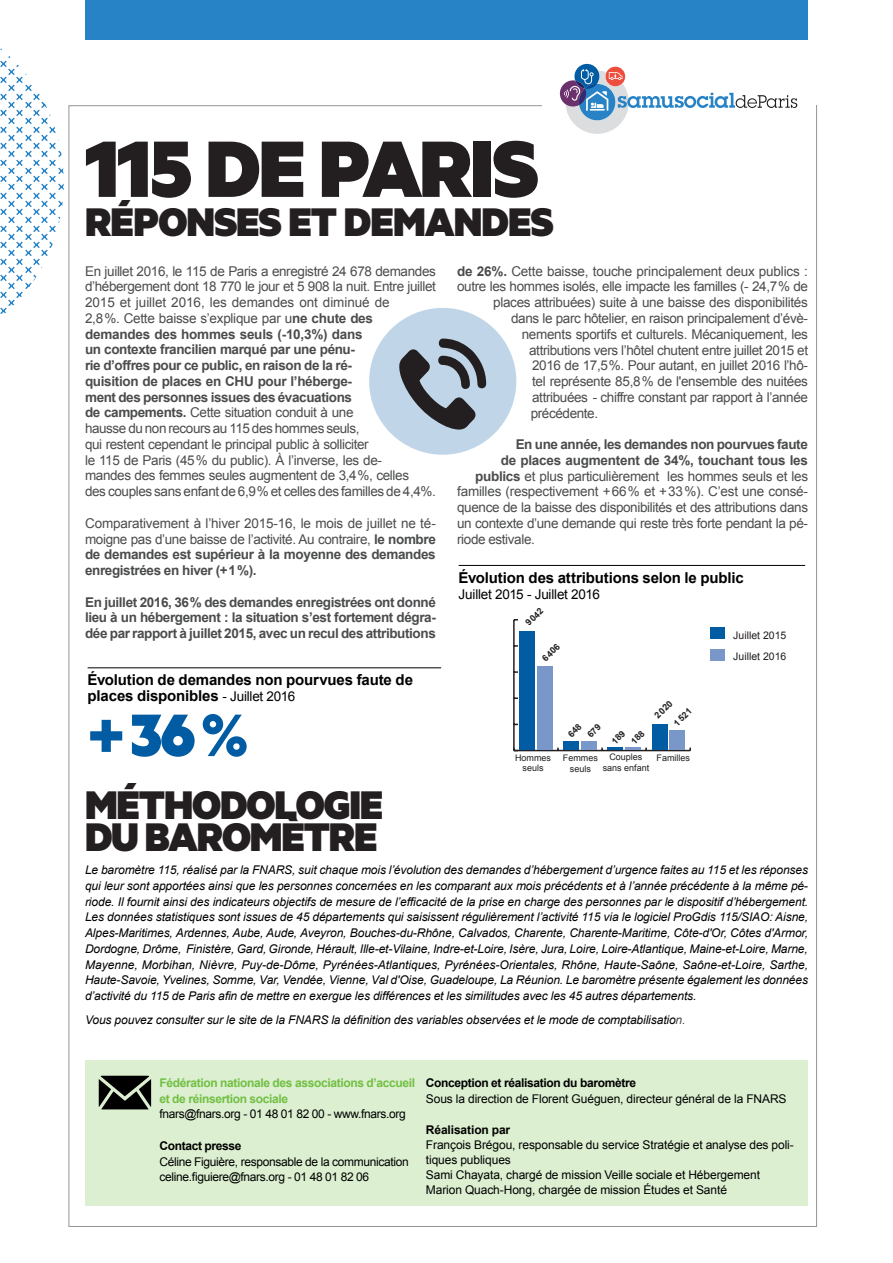
<style>
.page{position:relative;width:893px;height:1263px;background:#fff}
.page>*{position:absolute;margin:0;border:0;box-sizing:border-box;transform-origin:0 0}
.t1{font:900 90px "Metric";letter-spacing:-.02em;color:#231f20}
.t2{font:900 67.5px "Metric";color:#015ca3}
.t3{font:900 45px "Metric";letter-spacing:-.02em;color:#231f20}
.t4{font:700 15px/15.8px "Arial";letter-spacing:-.01em;color:#000}
.t5{font:13.5px/15.8px "Arial";letter-spacing:-.03em;color:#4b4c4d}
.t6{font:700 13.5px/15.8px "Arial";letter-spacing:-.03em;color:#4b4c4d;text-align:justify}
.t7{font:13.5px "Arial";letter-spacing:-.015em;color:#000}
.t8{font:italic 12px/15.8px "Arial";letter-spacing:-.01em;color:#000;text-align:justify}
.t9{font:12px/15px "Arial";letter-spacing:-.01em;color:#000}
.t10{font:12px/15.8px "Arial";letter-spacing:-.03em;color:#000}
.t11{font:700 12px/15.8px "Arial";letter-spacing:-.03em;color:#71bf44}
.t12{font:700 12px "Arial";letter-spacing:-.03em;color:#000}
.t13{font:700 12px "Arial";letter-spacing:-.01em;color:#000}
.t14{font:10.5px/21.1px "Arial";color:#231f20}
.t15{font:9px/10.8px "Arial";color:#231f20;text-align:center}
.t16{font:700 9px/13.6px "Arial";color:#231f20}
.s1{font-weight:700}
.s2{font-weight:400;font-size:13.5px}
.s3{color:#4b4c4d}
</style>
<div class="page">
<hr style="left:88px;top:667px;width:353px;height:1px;background:#000">
<div style="left:85px;top:1060px;width:723px;height:145px;background:#dcefd0"></div>
<svg style="left:0;top:48px;width:64px;height:266px"></svg>
<div style="left:85px;top:0;width:723px;height:39px;background:#2783c5"></div>
<svg style="left:560px;top:64px;width:237px;height:70px"></svg>
<svg style="left:99px;top:1076px;width:52px;height:33px"></svg>
<div style="left:369px;top:308px;width:147px;height:147px;background:#c0d6e8;border-radius:50%"></div>
<svg style="left:399px;top:338px;width:87px;height:92px"></svg>
<hr style="left:459px;top:565px;width:346px;height:1px;background:#000">
<div style="left:710px;top:628px;width:14px;height:11px;background:#015ca3"></div>
<div style="left:710px;top:650px;width:14px;height:11px;background:#7997c9"></div>
<hr style="left:514px;top:750px;width:176px;height:1px;background:#231f20">
<hr style="left:513px;top:620px;width:2px;height:130px;background:#231f20">
<div style="left:537px;top:666px;width:15px;height:84px;background:#7997c9"></div>
<div style="left:581px;top:741px;width:16px;height:9px;background:#7997c9"></div>
<hr style="left:625px;top:747px;width:16px;height:3px;background:#7997c9">
<div style="left:669px;top:730px;width:16px;height:20px;background:#7997c9"></div>
<div style="left:519px;top:631px;width:16px;height:119px;background:#015ca3"></div>
<div style="left:563px;top:741px;width:16px;height:9px;background:#015ca3"></div>
<hr style="left:607px;top:747px;width:16px;height:3px;background:#015ca3">
<div style="left:652px;top:724px;width:15px;height:26px;background:#015ca3"></div>
<h1 class="t1" style="left:85px;top:112px;width:453px">115 DE PARIS</h1>
<h3 class="t3" style="left:85px;top:194px;width:469px">RÉPONSES ET DEMANDES</h3>
<p class="t5" style="left:85px;top:263px;width:352px">En juillet 2016, le 115 de Paris a enregistré 24 678 demandes d’hébergement dont 18 770 le jour et 5 908 la nuit. Entre juillet 2015 et juillet 2016, les demandes ont diminué de<br>2,8%. Cette baisse s’explique par u<span class="s1">ne chute des demandes des hommes seuls (-10,3%) dans<br>un contexte francilien marqué par une pénu-<br>rie d’offres pour ce public, en raison de la ré-<br>quisition de places en CHU pour l’héberge-<br>ment des personnes issues des évacuations<br>de campements.</span> Cette situation conduit à une<br>hausse du non recours au 115 des hommes seuls,<br>qui restent cependant le principal public à solliciter<br>le 115 de Paris (45% du public). à l’inverse, les de-<br>mandes des femmes seules augmentent de 3,4%, celles<br>des couples sans enfant de 6,9% et celles des familles de 4,4%.</p>
<p class="t5" style="left:85px;top:515px;width:352px;text-align:justify">Comparativement à l’hiver 2015-16, le mois de juillet ne té&shy;moigne pas d’une baisse de l’activité. Au contraire, <span class="s1">le nombre de demandes est supérieur à la moyenne des demandes enregistrées en hiver (+1%).</span></p>
<p class="t6" style="left:85px;top:594px;width:352px">En juillet 2016, 36% des demandes enregistrées ont donné lieu à un hébergement : la situation s’est fortement dégra&shy;dée par rapport à juillet 2015, avec un recul des attributions</p>
<p class="t4" style="left:88px;top:672px;width:327px">évolution de demandes non pourvues faute de places disponibles <span class="s2">- Juillet 2016</span></p>
<h2 class="t2" style="left:88px;top:693px;width:162px">+36%</h2>
<h3 class="t3" style="left:85px;top:777px;width:300px">MÉTHODOLOGIE</h3>
<h3 class="t3" style="left:85px;top:808px;width:294px">DU BAROMÈTRE</h3>
<p class="t5" style="left:457px;top:263px;width:352px"><span class="s1">de 26%.</span> Cette baisse, touche principalement deux publics :</p>
<p class="t5" style="left:457px;top:279px;width:352px">outre les hommes isolés, elle impacte les familles (- 24,7% de</p>
<p class="t5" style="left:493px;top:295px;width:316px">places attribuées) suite à une baisse des disponibilités</p>
<p class="t5" style="left:511px;top:310px;width:298px">dans le parc hôtelier, en raison principalement d’évè-</p>
<p class="t5" style="left:522px;top:326px;width:288px">nements sportifs et culturels. Mécaniquement, les</p>
<p class="t5" style="left:529px;top:342px;width:280px">attributions vers l’hôtel chutent entre juillet 2015 et</p>
<p class="t5" style="left:532px;top:358px;width:277px">2016 de 17,5%. Pour autant, en juillet 2016 l’hô-</p>
<p class="t5" style="left:532px;top:374px;width:277px">tel représente 85,8% de l'ensemble des nuitées</p>
<p class="t5" style="left:532px;top:389px;width:277px">attribuées - chiffre constant par rapport à l’année</p>
<p class="t5" style="left:531px;top:405px;width:69px">précédente.</p>
<p class="t6" style="left:516px;top:437px;width:294px">En une année, les demandes non pourvues faute</p>
<p class="t6" style="left:501px;top:453px;width:309px">de places augmentent de 34%, touchant tous les</p>
<p class="t5" style="left:475px;top:468px;width:334px"><span class="s1">publics</span> et plus particulièrement les hommes seuls et les</p>
<p class="t5" style="left:457px;top:484px;width:352px">familles (respectivement +66% et +33%). C’est une consé-</p>
<p class="t5" style="left:457px;top:500px;width:352px">quence de la baisse des disponibilités et des attributions dans</p>
<p class="t5" style="left:457px;top:515px;width:352px">un contexte d’une demande qui reste très forte pendant la pé-</p>
<p class="t5" style="left:457px;top:531px;width:79px">riode estivale.</p>
<p class="t4" style="left:459px;top:570px;width:287px">évolution des attributions selon le public</p>
<p class="t7" style="left:459px;top:585px;width:143px">Juillet 2015 - Juillet 2016</p>
<p class="t14" style="left:733px;top:624px;width:55px">Juillet 2015<br>Juillet 2016</p>
<p class="t16" style="left:522px;top:620px;width:23px;rotate:-45deg">9042</p>
<p class="t16" style="left:539px;top:655px;width:23px;rotate:-45deg">6406</p>
<p class="t15" style="left:515px;top:752px;width:37px">Hommes seuls</p>
<p class="t16" style="left:574px;top:721px;width:17px;text-indent:-14px;rotate:-45deg">648<br>679</p>
<p class="t16" style="left:618px;top:728px;width:17px;text-indent:-14px;rotate:-45deg">189<br>188</p>
<p class="t16" style="left:655px;top:705px;width:23px;line-height:19px;text-indent:-8px;rotate:-45deg">2020<br>1521</p>
<p class="t15" style="left:609px;top:751px;width:35px">Couples</p>
<p class="t15" style="left:656px;top:752px;width:35px">Familles</p>
<p class="t15" style="left:603px;top:762px;width:48px">sans enfant</p>
<p class="t15" style="left:563px;top:752px;width:37px">Femmes seuls</p>
<p class="t8" style="left:85px;top:862px;width:725px">Le baromètre 115, réalisé par la FNARS, suit chaque mois l’évolution des demandes d’hébergement d’urgence faites au 115 et les réponses qui leur sont apportées ainsi que les personnes concernées en les comparant aux mois précédents et à l’année précédente à la même pé&shy;riode. Il fournit ainsi des indicateurs objectifs de mesure de l’efficacité de la prise en charge des personnes par le dispositif d’hébergement.<br>Les données statistiques sont issues de 45 départements qui saisissent régulièrement l’activité 115 via le logiciel ProGdis 115/SIAO: Aisne, Alpes-Maritimes, Ardennes, Aube, Aude, Aveyron, Bouches-du-Rhône, Calvados, Charente, Charente-Maritime, Côte-d'Or, Côtes d'Armor, Dordogne, Drôme, Finistère, Gard, Gironde, Hérault, Ille-et-Vilaine, Indre-et-Loire, Isère, Jura, Loire, Loire-Atlantique, Maine-et-Loire, Marne, Mayenne, Morbihan, Nièvre, Puy-de-Dôme, Pyrénées-Atlantiques, Pyrénées-Orientales, Rhône, Haute-Saône, Saône-et-Loire, Sarthe, Haute-Savoie, Yvelines, Somme, Var, Vendée, Vienne, Val d'Oise, Guadeloupe, La Réunion. Le baromètre présente également les données d’activité du 115 de Paris afin de mettre en exergue les différences et les similitudes avec les 45 autres départements.</p>
<p class="t8" style="left:85px;top:1012px;width:602px">Vous pouvez consulter sur le site de la FNARS la définition des variables observées et le mode de comptabilisatio<span class="s3">n.</span></p>
<p class="t11" style="left:159px;top:1075px;width:257px">Fédération nationale des associations d’accueil et de réinsertion sociale</p>
<p class="t10" style="left:159px;top:1106px;width:248px">fnars@fnars.org - 01 48 01 82 00 - www.fnars.org</p>
<p class="t12" style="left:159px;top:1138px;width:84px">Contact presse</p>
<p class="t10" style="left:159px;top:1154px;width:251px">Céline Figuière, responsable de la communication celine.figuiere@fnars.org - 01 48 01 82 06</p>
<p class="t12" style="left:426px;top:1075px;width:212px">Conception et réalisation du baromètre</p>
<p class="t9" style="left:426px;top:1091px;width:362px">Sous la direction de Florent Guéguen, directeur général de la FNARS</p>
<p class="t13" style="left:426px;top:1122px;width:86px">Réalisation par</p>
<p class="t9" style="left:426px;top:1137px;width:369px">François Brégou, responsable du service Stratégie et analyse des poli&shy;tiques publiques<br>Sami Chayata, chargé de mission Veille sociale et Hébergement Marion Quach-Hong, chargée de mission études et Santé</p>
</div>
